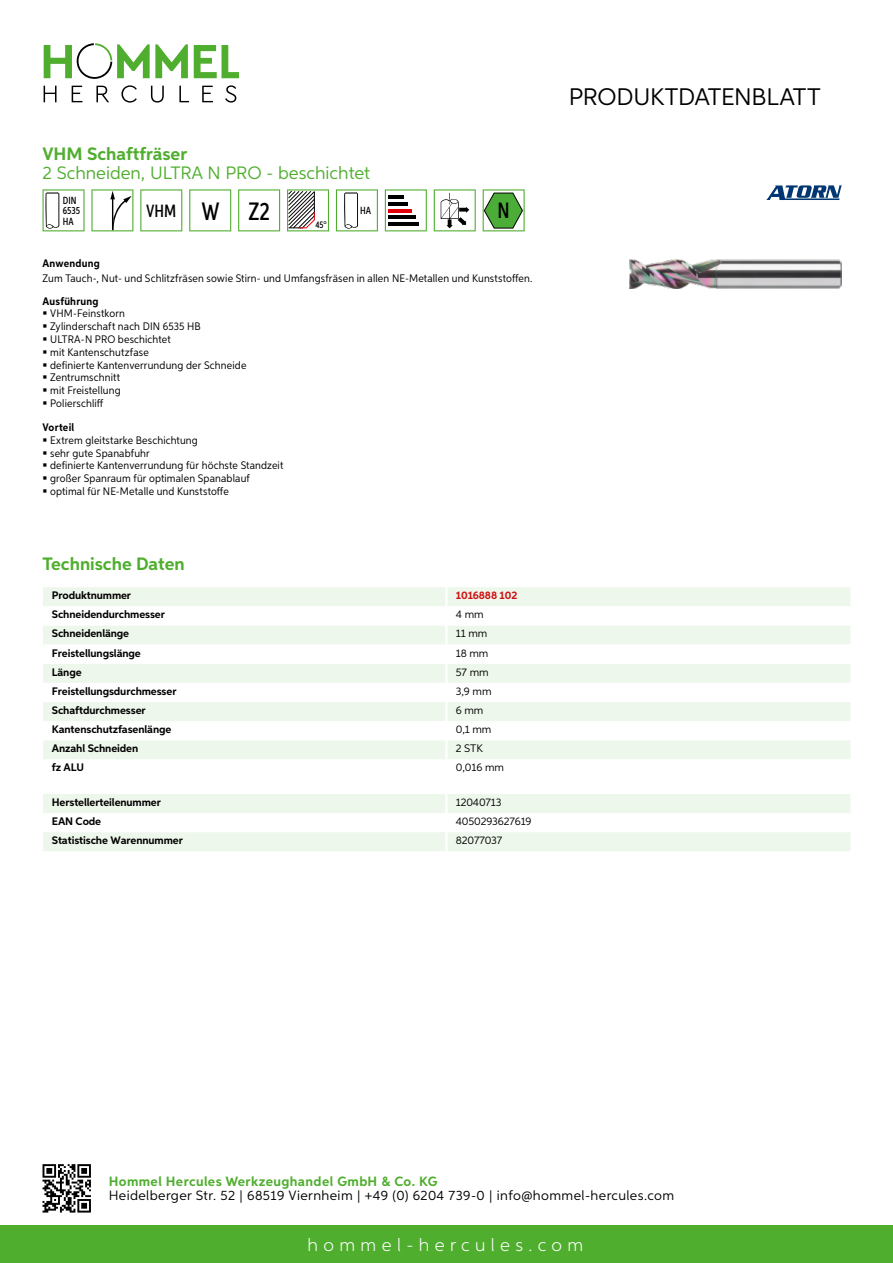
<style>
.page{position:relative;width:893px;height:1263px;background:#fff}
.page>*{position:absolute;margin:0;border:0;box-sizing:border-box;transform-origin:0 0}
.t1{font:24px "Aspira";letter-spacing:-.01em;color:#000}
.t2{font:500 22.2px "Aspira XX Nar";color:#000}
.t3{font:18px "Aspira";color:#50ae2f}
.t4{font:700 18px "Aspira";color:#50ae2f}
.t5{font:300 18px "Aspira";letter-spacing:.3em;color:#fff}
.t6{font:500 17.85px "Aspira XX Nar";color:#000}
.t7{font:13.5px "Aspira";letter-spacing:.03em;color:#000}
.t8{font:700 13.5px "Aspira";letter-spacing:.03em;color:#50ae2f}
.t9{font:10.95px/12.8px "Aspira Nar";letter-spacing:.015em;color:#000}
.t10{font:700 10.95px "Aspira";letter-spacing:-.01em;color:#000}
.t11{font:10.95px "Aspira";letter-spacing:-.01em;color:#000}
.t12{font:700 10.95px "Aspira Nar";letter-spacing:.02em;color:#000}
.t13{font:700 10.95px "Aspira";letter-spacing:-.01em;color:#cd1013}
.t14{font:500 10.35px/10.4px "Aspira XX Nar";color:#000}
.t15{font:500 9.6px "Aspira XX Nar";color:#000}
.s1{font-size:25.2px}
</style>
<div class="page">
<div style="left:0;top:1226px;width:893px;height:37px;background:#50ae2f"></div>
<svg style="left:43px;top:1164px;width:48px;height:48px"></svg>
<svg style="left:194px;top:45px;width:45px;height:33px"></svg>
<svg style="left:44px;top:43px;width:144px;height:36px"></svg>
<svg style="left:44px;top:86px;width:13px;height:16px"></svg>
<svg style="left:72px;top:86px;width:10px;height:16px"></svg>
<svg style="left:96px;top:86px;width:13px;height:16px"></svg>
<svg style="left:121px;top:85px;width:16px;height:18px"></svg>
<svg style="left:151px;top:86px;width:13px;height:17px"></svg>
<svg style="left:179px;top:86px;width:10px;height:16px"></svg>
<svg style="left:202px;top:86px;width:11px;height:16px"></svg>
<svg style="left:225px;top:85px;width:11px;height:18px"></svg>
<div style="left:43px;top:587px;width:807px;height:19px;background:#eef7eb"></div>
<svg style="left:43px;top:626px;width:807px;height:133px;fill:#eef7eb"></svg>
<hr style="left:445px;top:587px;width:3px;height:19px;background:#fff">
<hr style="left:445px;top:625px;width:3px;height:20px;background:#fff">
<hr style="left:445px;top:645px;width:3px;height:19px;background:#fff">
<hr style="left:445px;top:664px;width:3px;height:19px;background:#fff">
<hr style="left:445px;top:683px;width:3px;height:19px;background:#fff">
<hr style="left:445px;top:702px;width:3px;height:19px;background:#fff">
<hr style="left:445px;top:721px;width:3px;height:19px;background:#fff">
<hr style="left:445px;top:740px;width:3px;height:19px;background:#fff">
<svg style="left:43px;top:794px;width:807px;height:57px"></svg>
<hr style="left:445px;top:832px;width:3px;height:19px;background:#fff">
<svg style="left:43px;top:189px;width:42px;height:42px"></svg>
<svg style="left:91px;top:189px;width:42px;height:42px"></svg>
<svg style="left:140px;top:189px;width:42px;height:42px"></svg>
<svg style="left:189px;top:189px;width:42px;height:42px"></svg>
<svg style="left:238px;top:189px;width:42px;height:42px"></svg>
<svg style="left:287px;top:189px;width:42px;height:42px"></svg>
<svg style="left:336px;top:189px;width:42px;height:42px"></svg>
<svg style="left:385px;top:189px;width:42px;height:42px"></svg>
<hr style="left:388px;top:196px;width:16px;height:3px;background:#000">
<hr style="left:388px;top:202px;width:20px;height:4px;background:#000">
<hr style="left:388px;top:209px;width:23px;height:3px;background:#e3000b">
<hr style="left:388px;top:216px;width:27px;height:3px;background:#000">
<hr style="left:388px;top:222px;width:31px;height:4px;background:#000">
<svg style="left:434px;top:189px;width:42px;height:42px"></svg>
<svg style="left:483px;top:189px;width:42px;height:42px"></svg>
<img style="left:629px;top:259px;width:213px;height:30px">
<svg style="left:766px;top:185px;width:76px;height:15px"></svg>
<h3 class="t4" style="left:43px;top:142px;width:146px">VHM Schaftfräser</h3>
<h3 class="t3" style="left:43px;top:162px;width:119px">2 Schneiden, ULTRA</h3>
<h3 class="t3" style="left:207px;top:162px;width:164px">N PRO - beschichtet</h3>
<p class="t14" style="left:63px;top:195px;width:19px">DIN<br>6535<br>HA</p>
<h3 class="t6" style="left:146px;top:200px;width:125px">VHM <span class="s1">W Z2</span></h3>
<p class="t15" style="left:315px;top:219px;width:13px">45°</p>
<p class="t14" style="left:360px;top:205px;width:12px">HA</p>
<h2 class="t2" style="left:498px;top:197px;width:14px">N</h2>
<p class="t12" style="left:43px;top:257px;width:59px">Anwendung</p>
<p class="t9" style="left:43px;top:272px;width:491px">Zum Tauch-, Nut- und Schlitzfräsen sowie Stirn- und Umfangsfräsen in allen NE-Metallen und Kunststoffen.</p>
<p class="t12" style="left:43px;top:294px;width:58px">Ausführung</p>
<p class="t9" style="left:50px;top:307px;width:198px">VHM-Feinstkorn<br>Zylinderschaft nach DIN 6535 HB<br>ULTRA-N PRO beschichtet<br>mit Kantenschutzfase<br>definierte Kantenverrundung der Schneide<br>Zentrumschnitt<br>mit Freistellung<br>Polierschliff</p>
<p class="t12" style="left:43px;top:421px;width:33px">Vorteil</p>
<p class="t9" style="left:50px;top:434px;width:235px">Extrem gleitstarke Beschichtung<br>sehr gute Spanabfuhr<br>definierte Kantenverrundung für höchste Standzeit großer Spanraum für optimalen Spanablauf optimal für NE-Metalle und Kunststoffe</p>
<h3 class="t4" style="left:43px;top:553px;width:144px">Technische Daten</h3>
<p class="t10" style="left:52px;top:589px;width:81px">Produktnummer</p>
<p class="t13" style="left:456px;top:589px;width:63px">1016888 102</p>
<p class="t10" style="left:52px;top:608px;width:115px">Schneidendurchmesser</p>
<p class="t11" style="left:456px;top:608px;width:29px">4 mm</p>
<p class="t10" style="left:52px;top:627px;width:79px">Schneidenlänge</p>
<p class="t11" style="left:456px;top:627px;width:33px">11 mm</p>
<p class="t10" style="left:52px;top:646px;width:90px">Freistellungslänge</p>
<p class="t11" style="left:456px;top:646px;width:34px">18 mm</p>
<p class="t10" style="left:52px;top:665px;width:31px">Länge</p>
<p class="t11" style="left:456px;top:665px;width:34px">57 mm</p>
<p class="t10" style="left:52px;top:684px;width:126px">Freistellungsdurchmesser</p>
<p class="t11" style="left:456px;top:684px;width:37px">3,9 mm</p>
<p class="t10" style="left:52px;top:703px;width:95px">Schaftdurchmesser</p>
<p class="t11" style="left:456px;top:703px;width:29px">6 mm</p>
<p class="t10" style="left:52px;top:722px;width:121px">Kantenschutzfasenlänge</p>
<p class="t11" style="left:456px;top:723px;width:37px">0,1 mm</p>
<p class="t10" style="left:52px;top:742px;width:88px">Anzahl Schneiden</p>
<p class="t11" style="left:456px;top:742px;width:22px">2 STK</p>
<p class="t10" style="left:52px;top:761px;width:34px">fz ALU</p>
<p class="t11" style="left:456px;top:761px;width:50px">0,016 mm</p>
<p class="t10" style="left:52px;top:795px;width:111px">Herstellerteilenummer</p>
<p class="t11" style="left:456px;top:795px;width:47px">12040713</p>
<p class="t10" style="left:52px;top:814px;width:51px">EAN Code</p>
<p class="t11" style="left:456px;top:814px;width:77px">4050293627619</p>
<p class="t10" style="left:52px;top:834px;width:132px">Statistische Warennummer</p>
<p class="t11" style="left:456px;top:834px;width:48px">82077037</p>
<h1 class="t1" style="left:569px;top:82px;width:253px">Produktdatenblatt</h1>
<p class="t8" style="left:109px;top:1172px;width:330px">Hommel Hercules Werkzeughandel GmbH &amp; Co. KG</p>
<p class="t7" style="left:109px;top:1187px;width:567px">Heidelberger Str. 52 | 68519 Viernheim | +49 (0) 6204 739-0 | info@hommel-hercules.com</p>
<h3 class="t5" style="left:307px;top:1234px;width:277px">hommel-hercules.com</h3>
</div>
